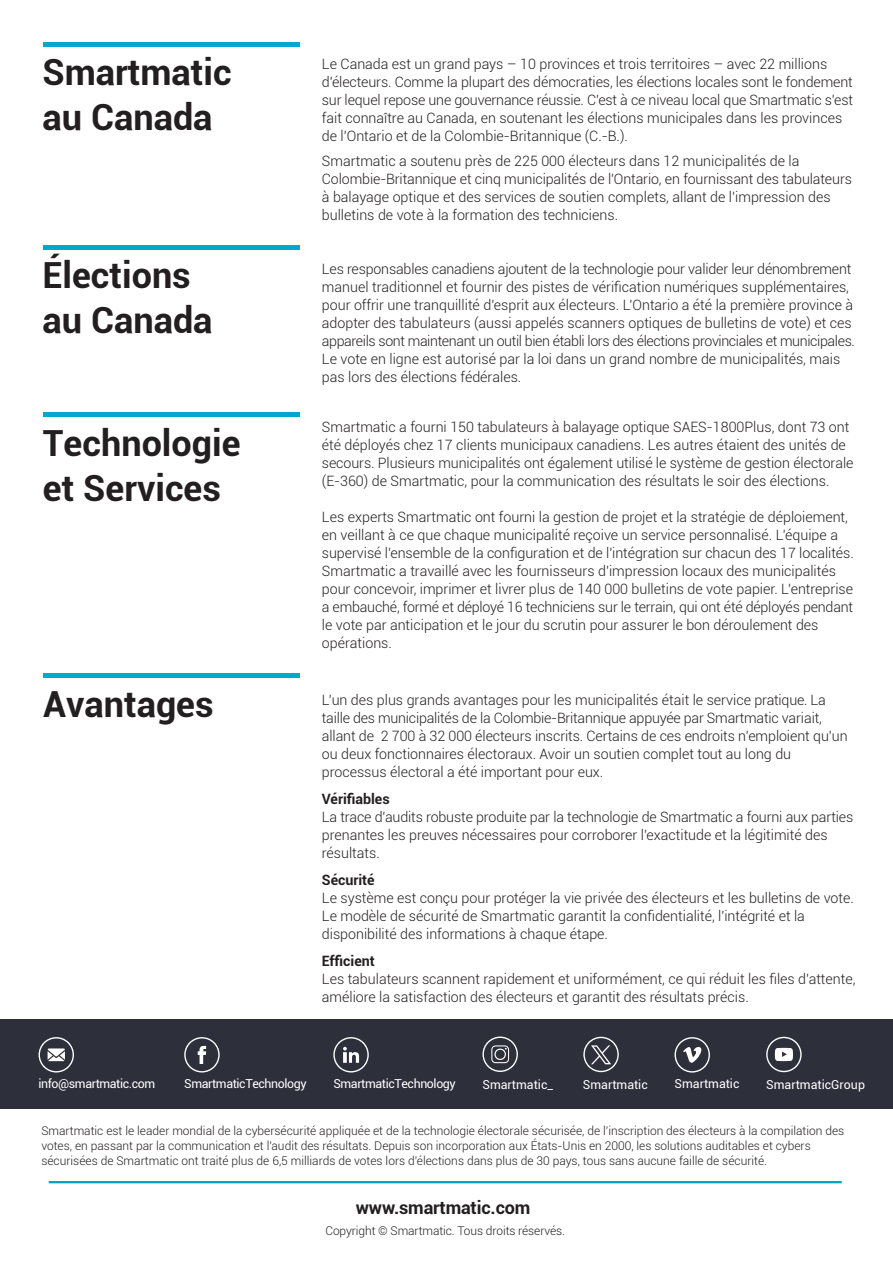
<style>
.page{position:relative;width:893px;height:1263px;background:#fff}
.page>*{position:absolute;margin:0;border:0;box-sizing:border-box;transform-origin:0 0}
.t1{font:700 36px/45px "Roboto";color:#231f20}
.t2{font:700 18px "Roboto";letter-spacing:-.01em;color:#231f20}
.t3{font:300 14.25px/18px "Roboto";color:#231f20}
.t4{font:700 14.25px "Roboto";color:#231f20}
.t5{font:12.3px "Roboto";letter-spacing:-.03em;color:#fff}
.t6{font:12.3px "Roboto";color:#fff}
.t7{font:300 12px/15px "Roboto";color:#231f20}
</style>
<div class="page">
<hr style="left:892px;top:714px;width:1px;height:191px;background:#4f23c9">
<hr style="left:44px;top:43px;width:256px;height:4px;background:#00a7cf">
<hr style="left:44px;top:245px;width:256px;height:4px;background:#00a7cf">
<div style="left:44px;top:673px;width:256px;height:5px;background:#00a7cf"></div>
<hr style="left:44px;top:413px;width:256px;height:4px;background:#00a7cf">
<hr style="left:49px;top:1181px;width:793px;height:2px;background:#009fc8">
<div style="left:0;top:1020px;width:893px;height:89px;background:#2d2f3b"></div>
<svg style="left:482px;top:1036px;width:36px;height:36px"></svg>
<svg style="left:184px;top:1037px;width:36px;height:35px"></svg>
<svg style="left:333px;top:1037px;width:36px;height:35px"></svg>
<svg style="left:766px;top:1037px;width:36px;height:35px"></svg>
<svg style="left:674px;top:1037px;width:36px;height:35px"></svg>
<svg style="left:39px;top:1037px;width:35px;height:35px"></svg>
<svg style="left:583px;top:1037px;width:36px;height:35px"></svg>
<h1 class="t1" style="left:43px;top:49px;width:191px">Smartmatic au Canada</h1>
<p class="t3" style="left:322px;top:54px;width:533px">Le Canada est un grand pays – 10 provinces et trois territoires – avec 22 millions d'électeurs. Comme la plupart des démocraties, les élections locales sont le fondement sur lequel repose une gouvernance réussie. C'est à ce niveau local que Smartmatic s'est fait connaître au Canada, en soutenant les élections municipales dans les provinces de l'Ontario et de la Colombie-Britannique (C.-B.).</p>
<p class="t3" style="left:322px;top:152px;width:532px">Smartmatic a soutenu près de 225 000 électeurs dans 12 municipalités de la Colombie-Britannique et cinq municipalités de l'Ontario, en fournissant des tabulateurs à balayage optique et des services de soutien complets, allant de l'impression des bulletins de vote à la formation des techniciens.</p>
<h1 class="t1" style="left:43px;top:252px;width:172px">Élections au Canada</h1>
<h1 class="t1" style="left:43px;top:419px;width:199px">Technologie et Services</h1>
<h1 class="t1" style="left:43px;top:680px;width:172px">Avantages</h1>
<p class="t3" style="left:322px;top:260px;width:535px">Les responsables canadiens ajoutent de la technologie pour valider leur dénombrement manuel traditionnel et fournir des pistes de vérification numériques supplémentaires, pour offrir une tranquillité d'esprit aux électeurs. L'Ontario a été la première province à adopter des tabulateurs (aussi appelés scanners optiques de bulletins de vote) et ces appareils sont maintenant un outil bien établi lors des élections provinciales et municipales.<br>Le vote en ligne est autorisé par la loi dans un grand nombre de municipalités, mais pas lors des élections fédérales.</p>
<p class="t3" style="left:322px;top:417px;width:533px">Smartmatic a fourni 150 tabulateurs à balayage optique SAES-1800Plus, dont 73 ont été déployés chez 17 clients municipaux canadiens. Les autres étaient des unités de secours. Plusieurs municipalités ont également utilisé le système de gestion électorale (E-360) de Smartmatic, pour la communication des résultats le soir des élections.</p>
<p class="t3" style="left:322px;top:507px;width:533px">Les experts Smartmatic ont fourni la gestion de projet et la stratégie de déploiement, en veillant à ce que chaque municipalité reçoive un service personnalisé. L'équipe a supervisé l'ensemble de la configuration et de l'intégration sur chacun des 17 localités.<br>Smartmatic a travaillé avec les fournisseurs d'impression locaux des municipalités pour concevoir, imprimer et livrer plus de 140 000 bulletins de vote papier. L'entreprise a embauché, formé et déployé 16 techniciens sur le terrain, qui ont été déployés pendant le vote par anticipation et le jour du scrutin pour assurer le bon déroulement des opérations.</p>
<p class="t3" style="left:322px;top:690px;width:527px">L'un des plus grands avantages pour les municipalités était le service pratique. La taille des municipalités de la Colombie-Britannique appuyée par Smartmatic variait, allant de 2 700 à 32 000 électeurs inscrits. Certains de ces endroits n'emploient qu'un ou deux fonctionnaires électoraux. Avoir un soutien complet tout au long du processus électoral a été important pour eux.</p>
<p class="t4" style="left:322px;top:789px;width:69px">Vérifiables</p>
<p class="t3" style="left:322px;top:807px;width:533px">La trace d'audits robuste produite par la technologie de Smartmatic a fourni aux parties prenantes les preuves nécessaires pour corroborer l'exactitude et la légitimité des résultats.</p>
<p class="t4" style="left:322px;top:870px;width:54px">Sécurité</p>
<p class="t3" style="left:322px;top:888px;width:533px">Le système est conçu pour protéger la vie privée des électeurs et les bulletins de vote.<br>Le modèle de sécurité de Smartmatic garantit la confidentialité, l'intégrité et la disponibilité des informations à chaque étape.</p>
<p class="t4" style="left:322px;top:951px;width:54px">Efficient</p>
<p class="t3" style="left:322px;top:969px;width:535px">Les tabulateurs scannent rapidement et uniformément, ce qui réduit les files d'attente, améliore la satisfaction des électeurs et garantit des résultats précis.</p>
<p class="t5" style="left:39px;top:1075px;width:118px">info@smartmatic.com</p>
<p class="t5" style="left:184px;top:1075px;width:124px">SmartmaticTechnology</p>
<p class="t5" style="left:333px;top:1075px;width:124px">SmartmaticTechnology</p>
<p class="t6" style="left:482px;top:1076px;width:72px">Smartmatic_</p>
<p class="t6" style="left:583px;top:1076px;width:67px">Smartmatic</p>
<p class="t6" style="left:674px;top:1075px;width:67px">Smartmatic</p>
<p class="t6" style="left:766px;top:1076px;width:100px">SmartmaticGroup</p>
<p class="t7" style="left:41px;top:1122px;width:804px">Smartmatic est le leader mondial de la cybersécurité appliquée et de la technologie électorale sécurisée, de l'inscription des électeurs à la compilation des votes, en passant par la communication et l'audit des résultats. Depuis son incorporation aux États-Unis en 2000, les solutions auditables et cybers sécurisées de Smartmatic ont traité plus de 6,5 milliards de votes lors d'élections dans plus de 30 pays, tous sans aucune faille de sécurité.</p>
<p class="t2" style="left:356px;top:1195px;width:176px">www.smartmatic.com</p>
<p class="t7" style="left:325px;top:1222px;width:241px">Copyright © Smartmatic. Tous droits réservés.</p>
</div>
